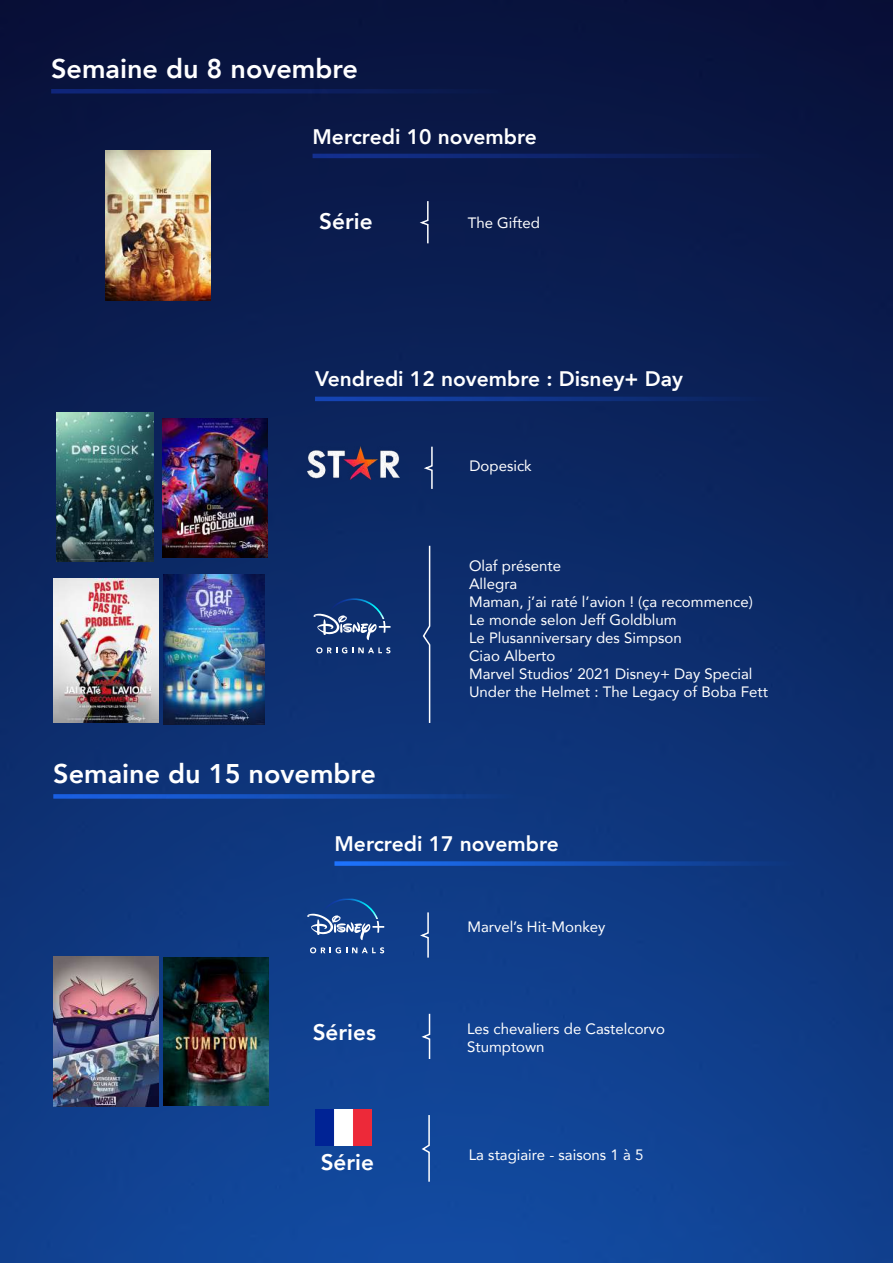
<style>
.page{position:relative;width:893px;height:1263px;background:#fff}
.page>*{position:absolute;margin:0;border:0;box-sizing:border-box;transform-origin:0 0}
.t1{font:800 27px "Avenir";color:#fff}
.t2{font:800 22.5px "Avenir";color:#fff}
.t3{font:800 21px "Avenir";color:#fff}
.t4{font:15px/18px "Avenir";color:#fff}
</style>
<div class="page">
<img style="left:0;top:0;width:893px;height:1263px">
<img style="left:105px;top:150px;width:106px;height:151px">
<img style="left:57px;top:413px;width:96px;height:149px">
<img style="left:53px;top:578px;width:105px;height:145px">
<img style="left:162px;top:418px;width:106px;height:139px">
<img style="left:163px;top:574px;width:102px;height:151px">
<svg style="left:313px;top:154px;width:464px;height:4px;background:#0e246b"></svg>
<svg style="left:315px;top:397px;width:465px;height:4px;background:#103488"></svg>
<svg style="left:417px;top:200px;width:12px;height:45px"></svg>
<svg style="left:313px;top:598px;width:78px;height:42px;background:#2f4e85"></svg>
<svg style="left:316px;top:647px;width:74px;height:6px"></svg>
<svg style="left:51px;top:89px;width:465px;height:4px;background:#0c1f61"></svg>
<svg style="left:422px;top:544px;width:9px;height:180px;background:#355188"></svg>
<svg style="left:53px;top:794px;width:465px;height:5px;background:#144cb0"></svg>
<img style="left:164px;top:957px;width:104px;height:149px">
<img style="left:53px;top:957px;width:106px;height:149px">
<svg style="left:334px;top:861px;width:465px;height:5px;background:#1552b8"></svg>
<svg style="left:307px;top:899px;width:77px;height:41px;background:#325b9b"></svg>
<svg style="left:310px;top:947px;width:74px;height:6px"></svg>
<img style="left:316px;top:1109px;width:56px;height:36px">
<svg style="left:418px;top:911px;width:12px;height:48px"></svg>
<svg style="left:419px;top:1012px;width:12px;height:48px"></svg>
<svg style="left:420px;top:1113px;width:11px;height:70px"></svg>
<img style="left:307px;top:446px;width:92px;height:33px">
<svg style="left:422px;top:445px;width:11px;height:45px"></svg>
<h1 class="t1" style="left:51px;top:48px;width:308px">Semaine du 8 novembre</h1>
<h3 class="t3" style="left:313px;top:120px;width:226px">Mercredi 10 novembre</h3>
<h2 class="t2" style="left:319px;top:204px;width:55px">Série</h2>
<p class="t4" style="left:468px;top:213px;width:74px">The Gifted</p>
<h3 class="t3" style="left:315px;top:362px;width:369px">Vendredi 12 novembre : Disney+ Day</h3>
<p class="t4" style="left:469px;top:456px;width:64px">Dopesick</p>
<h1 class="t1" style="left:53px;top:753px;width:324px">Semaine du 15 novembre</h1>
<p class="t4" style="left:469px;top:557px;width:301px">Olaf présente<br>Allegra<br>Maman, j’ai raté l’avion ! (ça recommence)<br>Le monde selon Jeff Goldblum<br>Le Plusanniversary des Simpson<br>Ciao Alberto<br>Marvel Studios’ 2021 Disney+ Day Special<br>Under the Helmet : The Legacy of Boba Fett</p>
<h3 class="t3" style="left:334px;top:827px;width:226px">Mercredi 17 novembre</h3>
<h2 class="t2" style="left:313px;top:1015px;width:65px">Séries</h2>
<p class="t4" style="left:467px;top:917px;width:140px">Marvel’s Hit-Monkey</p>
<p class="t4" style="left:467px;top:1019px;width:199px">Les chevaliers de Castelcorvo<br>Stumptown</p>
<h2 class="t2" style="left:321px;top:1144px;width:55px">Série</h2>
<p class="t4" style="left:469px;top:1146px;width:176px">La stagiaire - saisons 1 à 5</p>
</div>
